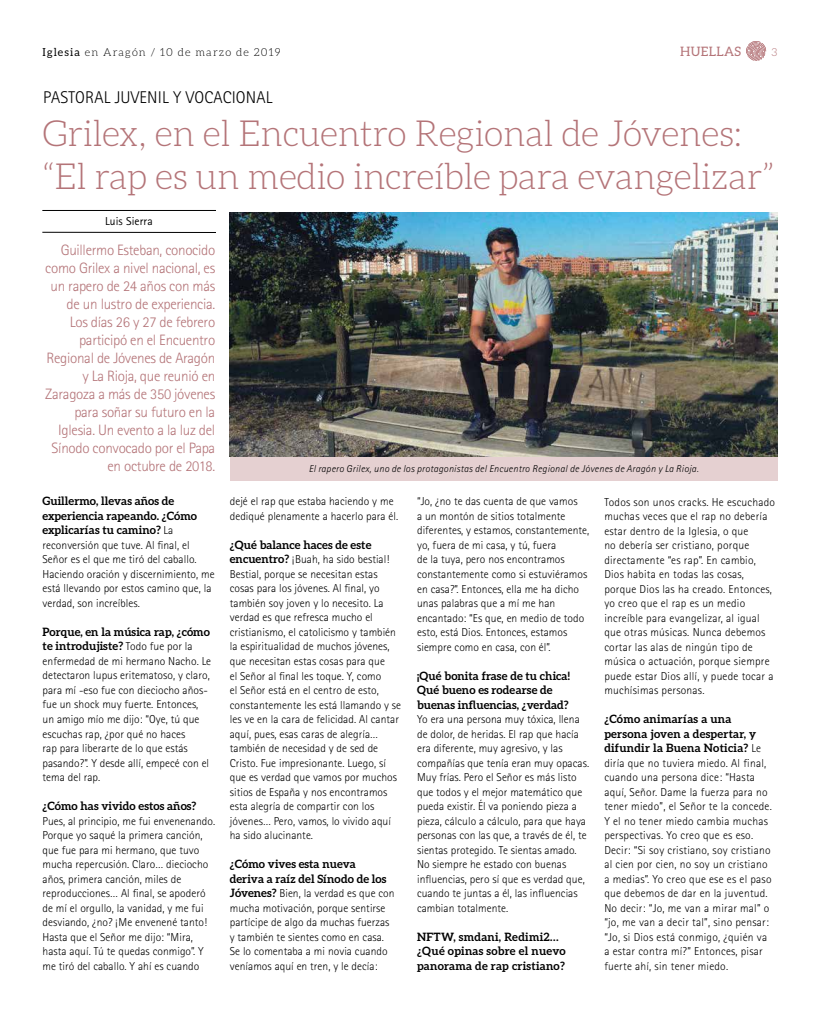
<style>
.page{position:relative;width:820px;height:1021px;background:#fff}
.page>*{position:absolute;margin:0;border:0;box-sizing:border-box;transform-origin:0 0}
.t1{font:300 36px/43.2px "Aleo";letter-spacing:-.01em;color:#b47478}
.t2{font:300 17px "Rotis Sans Serif";letter-spacing:.01em;color:#000}
.t3{font:300 15px/18px "Rotis Sans Serif";letter-spacing:-.02em;color:#b47478;text-align:right}
.t4{font:13px "Aleo";letter-spacing:.025em;color:#b47478}
.t5{font:300 11.5px/14.5px "Rotis Sans Serif";letter-spacing:.005em;color:#000}
.t6{font:700 11.5px/14.5px "Aleo";letter-spacing:.005em;color:#000}
.t7{font:11.5px "Rotis Sans Serif";letter-spacing:.01em;color:#000}
.t8{font:300 11px "Aleo";letter-spacing:.1em;color:#000}
.t9{font:300 11px "Aleo";color:#b47478}
.t10{font:italic 300 10px "Rotis Sans Serif";letter-spacing:.025em;color:#000}
.s1{font-weight:400}
.s2{font-family:"Rotis Sans Serif";font-weight:300}
.s3{font-family:"Aleo";font-weight:700}
</style>
<div class="page">
<svg style="left:746px;top:41px;width:19px;height:20px"></svg>
<div style="left:230px;top:456px;width:547px;height:24px;background:#e5d0d1"></div>
<hr style="left:42px;top:210px;width:174px;height:1px;background:#000">
<hr style="left:42px;top:232px;width:174px;height:1px;background:#000">
<img style="left:230px;top:213px;width:547px;height:243px">
<p class="t8" style="left:43px;top:46px;width:239px"><span class="s1">Iglesia</span> en Aragón / 10 de marzo de 2019</p>
<p class="t4" style="left:680px;top:44px;width:63px">HUELLAS</p>
<p class="t9" style="left:771px;top:46px;width:7px">3</p>
<h2 class="t2" style="left:43px;top:88px;width:230px">PASTORAL JUVENIL Y VOCACIONAL</h2>
<h1 class="t1" style="left:43px;top:112px;width:733px">Grilex, en el Encuentro Regional de Jóvenes: “El rap es un medio increíble para evangelizar”</h1>
<p class="t7" style="left:105px;top:214px;width:49px">Luis Sierra</p>
<p class="t3" style="left:45px;top:240px;width:171px">Guillermo Esteban, conocido como Grilex a nivel nacional, es un rapero de 24 años con más de un lustro de experiencia.<br>Los días 26 y 27 de febrero participó en el Encuentro<br>Regional de Jóvenes de Aragón y La Rioja, que reunió en<br>Zaragoza a más de 350 jóvenes para soñar su futuro en la<br>Iglesia. Un evento a la luz del<br>Sínodo convocado por el Papa en octubre de 2018.</p>
<p class="t6" style="left:43px;top:493px;width:156px">Guillermo, llevas años de experiencia rapeando. ¿Cómo explicarías tu camino? <span class="s2">La</span></p>
<p class="t5" style="left:43px;top:537px;width:173px">reconversión que tuve. Al final, el Señor es el que me tiró del caballo.<br>Haciendo oración y discernimiento, me está llevando por estos camino que, la verdad, son increíbles.</p>
<p class="t6" style="left:43px;top:624px;width:169px">Porque, en la música rap, ¿cómo te introdujiste? <span class="s2">Todo fue por la</span></p>
<p class="t5" style="left:43px;top:653px;width:170px">enfermedad de mi hermano Nacho. Le detectaron lupus eritematoso, y claro, para mí -eso fue con dieciocho años&shy;fue un shock muy fuerte. Entonces, un amigo mío me dijo: “Oye, tú que escuchas rap, ¿por qué no haces<br>rap para liberarte de lo que estás pasando?”. Y desde allí, empecé con el tema del rap.</p>
<p class="t6" style="left:43px;top:798px;width:155px">¿Cómo has vivido estos años?</p>
<p class="t5" style="left:43px;top:813px;width:174px">Pues, al principio, me fui envenenando.<br>Porque yo saqué la primera canción, que fue para mi hermano, que tuvo mucha repercusión. Claro… dieciocho años, primera canción, miles de reproducciones… Al final, se apoderó de mí el orgullo, la vanidad, y me fui desviando, ¿no? ¡Me envenené tanto!<br>Hasta que el Señor me dijo: “Mira, hasta aquí. Tú te quedas conmigo”. Y me tiró del caballo. Y ahí es cuando</p>
<p class="t10" style="left:308px;top:462px;width:391px">El rapero Grilex, uno de los protagonistas del Encuentro Regional de Jóvenes de Aragón y La Rioja.</p>
<p class="t5" style="left:230px;top:494px;width:170px">dejé el rap que estaba haciendo y me dediqué plenamente a hacerlo para él.</p>
<p class="t6" style="left:230px;top:537px;width:143px">¿Qué balance haces de este</p>
<p class="t5" style="left:230px;top:552px;width:173px"><span class="s3">encuentro?</span> ¡Buah, ha sido bestial!<br>Bestial, porque se necesitan estas cosas para los jóvenes. Al final, yo también soy joven y lo necesito. La verdad es que refresca mucho el cristianismo, el catolicismo y también la espiritualidad de muchos jóvenes, que necesitan estas cosas para que<br>el Señor al final les toque. Y, como<br>el Señor está en el centro de esto, constantemente les está llamando y se les ve en la cara de felicidad. Al cantar aquí, pues, esas caras de alegría… también de necesidad y de sed de Cristo. Fue impresionante. Luego, sí que es verdad que vamos por muchos sitios de España y nos encontramos esta alegría de compartir con los jóvenes… Pero, vamos, lo vivido aquí ha sido alucinante.</p>
<p class="t6" style="left:230px;top:856px;width:158px">¿Cómo vives esta nueva deriva a raíz del Sínodo de los</p>
<p class="t5" style="left:230px;top:886px;width:166px"><span class="s3">Jóvenes?</span> Bien, la verdad es que con mucha motivación, porque sentirse partícipe de algo da muchas fuerzas y también te sientes como en casa.<br>Se lo comentaba a mi novia cuando veníamos aquí en tren, y le decía:</p>
<p class="t5" style="left:417px;top:494px;width:174px">“Jo, ¿no te das cuenta de que vamos<br>a un montón de sitios totalmente diferentes, y estamos, constantemente, yo, fuera de mi casa, y tú, fuera<br>de la tuya, pero nos encontramos constantemente como si estuviéramos en casa?”. Entonces, ella me ha dicho unas palabras que a mí me han encantado: “Es que, en medio de todo esto, está Dios. Entonces, estamos siempre como en casa, con él”.</p>
<p class="t6" style="left:417px;top:668px;width:154px">¡Qué bonita frase de tu chica!<br>Qué bueno es rodearse de buenas influencias, ¿verdad?</p>
<p class="t5" style="left:417px;top:712px;width:173px">Yo era una persona muy tóxica, llena de dolor, de heridas. El rap que hacía era diferente, muy agresivo, y las compañías que tenía eran muy opacas.<br>Muy frías. Pero el Señor es más listo que todos y el mejor matemático que pueda existir. Él va poniendo pieza a pieza, cálculo a cálculo, para que haya personas con las que, a través de él, te sientas protegido. Te sientas amado.<br>No siempre he estado con buenas influencias, pero sí que es verdad que, cuando te juntas a él, las influencias cambian totalmente.</p>
<p class="t6" style="left:417px;top:929px;width:150px">NFTW, smdani, Redimi2… ¿Qué opinas sobre el nuevo panorama de rap cristiano?</p>
<p class="t5" style="left:604px;top:494px;width:172px">Todos son unos cracks. He escuchado muchas veces que el rap no debería estar dentro de la Iglesia, o que<br>no debería ser cristiano, porque directamente “es rap”. En cambio,<br>Dios habita en todas las cosas, porque Dios las ha creado. Entonces, yo creo que el rap es un medio increíble para evangelizar, al igual que otras músicas. Nunca debemos cortar las alas de ningún tipo de música o actuación, porque siempre puede estar Dios allí, y puede tocar a muchísimas personas.</p>
<p class="t6" style="left:604px;top:711px;width:158px">¿Cómo animarías a una persona joven a despertar, y difundir la Buena Noticia? <span class="s2">Le</span></p>
<p class="t5" style="left:604px;top:755px;width:169px">diría que no tuviera miedo. Al final, cuando una persona dice: “Hasta aquí, Señor. Dame la fuerza para no tener miedo”, el Señor te la concede.<br>Y el no tener miedo cambia muchas perspectivas. Yo creo que es eso.<br>Decir: “Si soy cristiano, soy cristiano al cien por cien, no soy un cristiano a medias”. Yo creo que ese es el paso que debemos de dar en la juventud.<br>No decir: “Jo, me van a mirar mal” o “jo, me van a decir tal”, sino pensar: “Jo, si Dios está conmigo, ¿quién va a estar contra mí?” Entonces, pisar fuerte ahí, sin tener miedo.</p>
</div>
